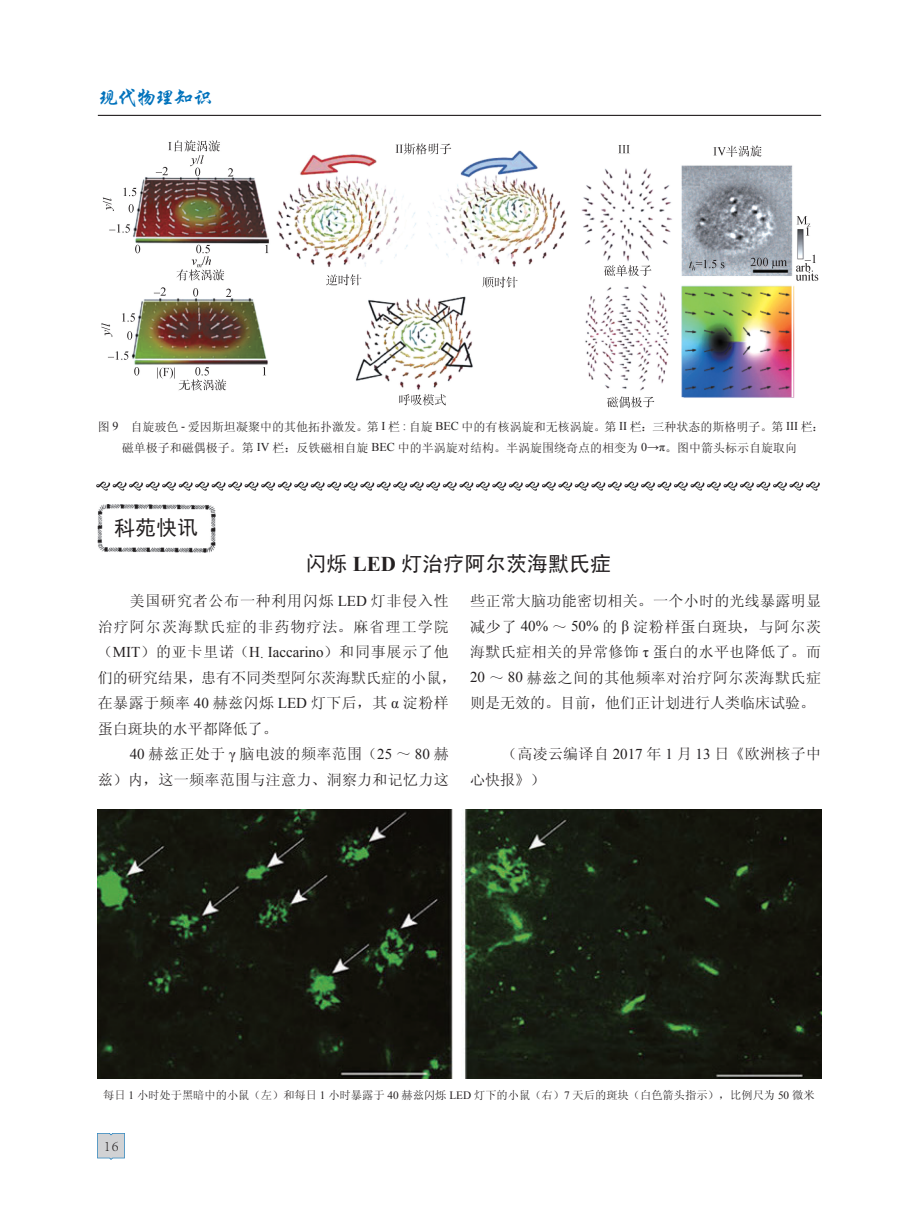
<style>
.page{position:relative;width:919px;height:1217px;background:#fff}
.page>*{position:absolute;margin:0;border:0;box-sizing:border-box;transform-origin:0 0}
.t1{font:21px "Sim Hei";color:#231f20}
.t2{font:21px "FZXKK GBK1 0";letter-spacing:-.1em;color:#0072bc}
.t3{font:15px/25.5px "Sim Sun";letter-spacing:.025em;color:#231f20;text-align:justify}
.t4{font:15px "Sim Sun";letter-spacing:.05em;color:#231f20}
.t5{font:15px "Sim Sun";color:#231f20}
.t6{font:15px "Sim Sun";letter-spacing:.07em;color:#231f20}
.t7{font:300 15px "Adobe Song Std";color:#231f20}
.t8{font:12px/21px "Sim Sun";color:#231f20;text-align:center}
.t9{font:11.25px "Sim Sun";color:#231f20}
.s1{font-family:"Times New Roman"}
.s2{font-family:"Times New Roman";font-weight:700}
.s3{font-family:"Adobe Song Std";font-weight:300}
</style>
<div class="page">
<hr style="left:98px;top:115px;width:723px;height:1px;background:#231f20">
<img style="left:98px;top:1133px;width:27px;height:26px">
<img style="left:101px;top:140px;width:717px;height:268px">
<img style="left:97px;top:482px;width:722px;height:8px">
<img style="left:97px;top:504px;width:118px;height:48px">
<img style="left:98px;top:809px;width:723px;height:269px">
<h1 class="t2" style="left:98px;top:87px;width:117px">现代物理知识</h1>
<p class="t8" style="left:98px;top:416px;width:727px">图 <span class="s1">9</span> 自旋玻色 <span class="s1">-</span> 爱因斯坦凝聚中的其他拓扑激发。第 <span class="s1">I</span> 栏 <span class="s1">:</span> 自旋 <span class="s1">BEC</span> 中的有核涡旋和无核涡旋。第 <span class="s1">II</span> 栏：三种状态的斯格明子。第 <span class="s1">III</span> 栏：磁单极子和磁偶极子。第 <span class="s1">IV</span> 栏：反铁磁相自旋 <span class="s1">BEC</span> 中的半涡旋对结构。半涡旋围绕奇点的相变为 <span class="s1">0→π</span>。图中箭头标示自旋取向</p>
<p class="t1" style="left:114px;top:517px;width:85px">科苑快讯</p>
<p class="t1" style="left:305px;top:553px;width:307px">闪烁 <span class="s2">LED</span> 灯治疗阿尔茨海默氏症</p>
<p class="t4" style="left:130px;top:593px;width:320px">美国研究者公布一种利用闪烁 <span class="s1">LED</span> 灯非侵入性</p>
<p class="t6" style="left:98px;top:619px;width:352px">治疗阿尔茨海默氏症的非药物疗法。麻省理工学院</p>
<p class="t4" style="left:98px;top:644px;width:352px">（<span class="s1">MIT</span>）的亚卡里诺（<span class="s1">H</span><span class="s3">.</span> <span class="s1">Iaccarino</span>）和同事展示了他</p>
<p class="t5" style="left:98px;top:670px;width:360px">们的研究结果，患有不同类型阿尔茨海默氏症的小鼠，</p>
<p class="t3" style="left:98px;top:690px;width:352px">在暴露于频率 <span class="s1">40</span> 赫兹闪烁 <span class="s1">LED</span> 灯下后，其 <span class="s1">α</span> 淀粉样</p>
<p class="t5" style="left:98px;top:721px;width:181px">蛋白斑块的水平都降低了。</p>
<p class="t3" style="left:130px;top:741px;width:320px"><span class="s1">40</span> 赫兹正处于 <span class="s1">γ</span> 脑电波的频率范围（<span class="s1">25</span> ～ <span class="s1">80</span> 赫</p>
<p class="t3" style="left:98px;top:766px;width:352px">兹）内，这一频率范围与注意力、洞察力和记忆力这</p>
<p class="t3" style="left:470px;top:588px;width:352px">些正常大脑功能密切相关。一个小时的光线暴露明显减少了 <span class="s1">40%</span> ～ <span class="s1">50%</span> 的 <span class="s1">β</span> 淀粉样蛋白斑块，与阿尔茨海默氏症相关的异常修饰 <span class="s1">τ</span> 蛋白的水平也降低了。而<span class="s1">20</span> ～ <span class="s1">80</span> 赫兹之间的其他频率对治疗阿尔茨海默氏症则是无效的。目前，他们正计划进行人类临床试验。</p>
<p class="t3" style="left:470px;top:741px;width:352px;text-indent:32px">（高凌云编译自 <span class="s1">2017</span> 年 <span class="s1">1</span> 月 <span class="s1">13</span> 日《欧洲核子中心快报》）</p>
<p class="t9" style="left:103px;top:1088px;width:712px">每日 <span class="s1">1</span> 小时处于黑暗中的小鼠（左）和每日 <span class="s1">1</span> 小时暴露于 <span class="s1">40</span> 赫兹闪烁 <span class="s1">LED</span> 灯下的小鼠（右）<span class="s1">7</span> 天后的斑块（白色箭头指示），比例尺为 <span class="s1">50</span> 微米</p>
<p class="t7" style="left:104px;top:1136px;width:16px">16</p>
</div>
